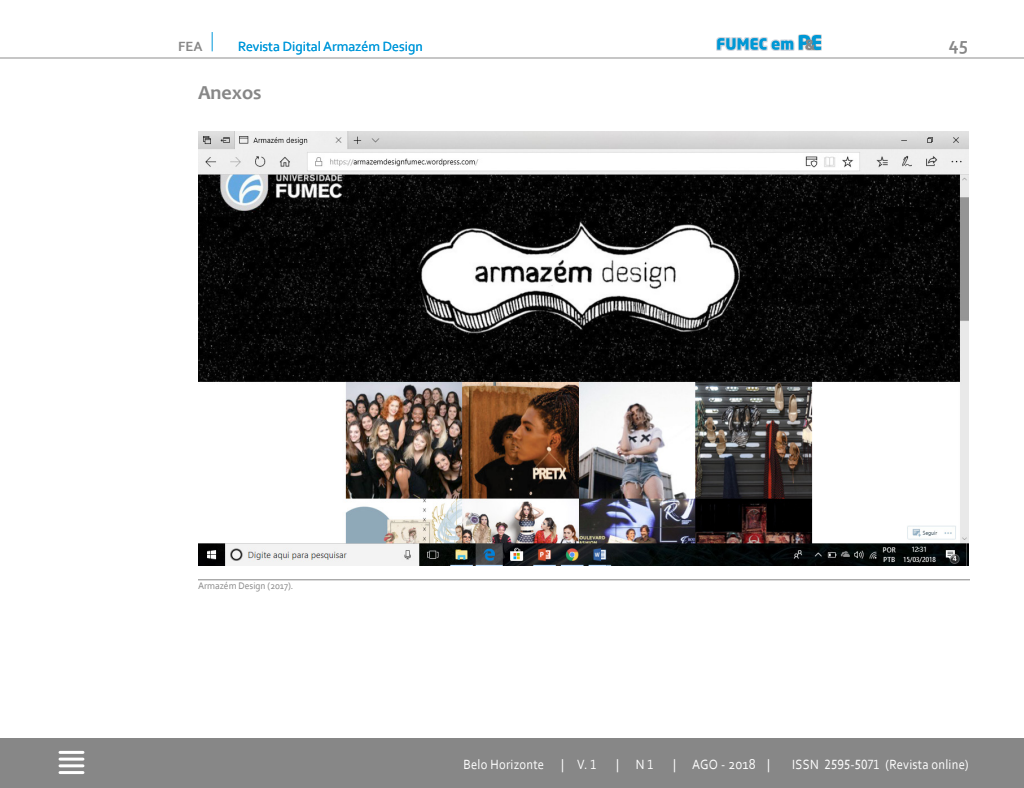
<style>
.page{position:relative;width:1024px;height:788px;background:#fff}
.page>*{position:absolute;margin:0;border:0;box-sizing:border-box;transform-origin:0 0}
.t1{font:700 20px "Candara";color:#878787}
.t2{font:700 19px "Corbel";color:#878787}
.t3{font:14px "Corbel";letter-spacing:.02em;color:#fff;scale:.9 1}
.t4{font:14px "Corbel";color:#0098da}
.t5{font:700 14px "Corbel";color:#878787}
.t6{font:10px "Corbel";color:#878787;scale:.95 1}
.s1{font-size:15px}
</style>
<div class="page">
<svg style="left:212px;top:32px;width:1px;height:19px"></svg>
<hr style="left:0;top:57px;width:1024px;height:2px;background:#c6c6c6">
<svg style="left:716px;top:34px;width:106px;height:17px"></svg>
<div style="left:0;top:738px;width:1024px;height:50px;background:#878787"></div>
<hr style="left:60px;top:771px;width:23px;height:3px;background:#fff">
<hr style="left:60px;top:751px;width:23px;height:3px;background:#fff">
<hr style="left:60px;top:764px;width:23px;height:3px;background:#fff">
<hr style="left:60px;top:758px;width:23px;height:3px;background:#fff">
<hr style="left:198px;top:580px;width:772px;height:1px;background:#878787">
<img style="left:198px;top:132px;width:770px;height:433px">
<p class="t5" style="left:178px;top:38px;width:26px">FEA</p>
<p class="t4" style="left:238px;top:38px;width:186px">Revista Digital Armazém Design</p>
<h1 class="t1" style="left:198px;top:80px;width:65px">Anexos</h1>
<h2 class="t2" style="left:949px;top:32px;width:21px">45</h2>
<p class="t6" style="left:198px;top:579px;width:102px">Armazém Design (2017).</p>
<p class="t3" style="left:463px;top:756px;width:149px">Belo Horizonte | V. 1</p>
<p class="t3" style="left:616px;top:756px;width:43px">| N 1</p>
<p class="t3" style="left:673px;top:756px;width:109px">| AGO - <span class="s1">2018</span> |</p>
<p class="t3" style="left:792px;top:756px;width:198px">ISSN 2595-5071 (Revista online)</p>
</div>
